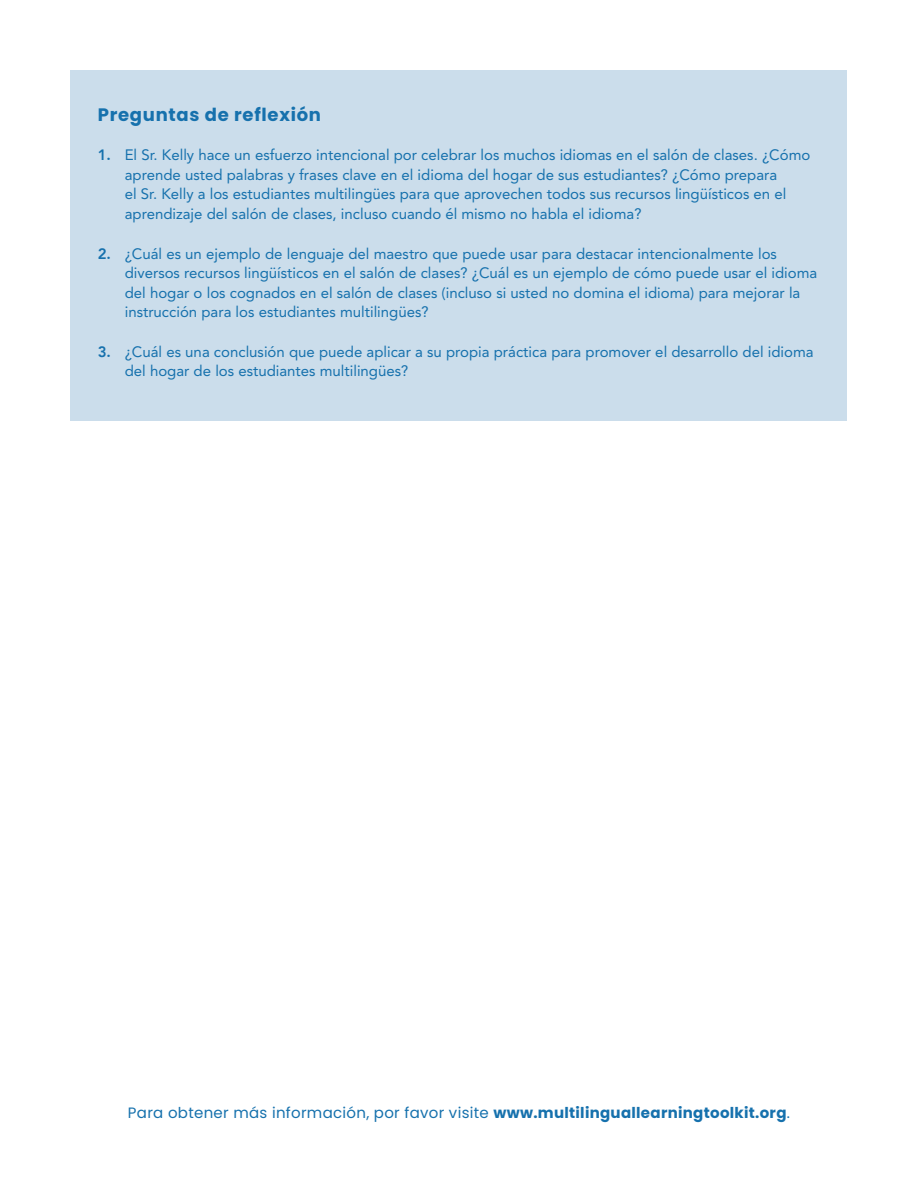
<style>
.page{position:relative;width:918px;height:1188px;background:#fff}
.page>*{position:absolute;margin:0;border:0;box-sizing:border-box;transform-origin:0 0}
.blue_subhead{font:700 18px "Poppins";letter-spacing:.04em;color:#1671ad}
.t1{font:15px/19.5px "Avenir LT Std";color:#1671ad}
.t2{font:15px "Poppins";letter-spacing:.02em;color:#1671ad}
.s1{font-family:"Avenir";font-weight:800}
.s2{font-weight:700}
</style>
<div class="page">
<div style="left:71px;top:70px;width:776px;height:351px;background:#cbddeb"></div>
<p class="blue_subhead" style="left:98px;top:104px;width:225px">Preguntas de reflexión</p>
<p class="t1" style="left:125px;top:145px;width:687px;text-indent:-27px"><span class="s1">1.</span> El Sr. Kelly hace un esfuerzo intencional por celebrar los muchos idiomas en el salón de clases. ¿Cómo aprende usted palabras y frases clave en el idioma del hogar de sus estudiantes? ¿Cómo prepara<br>el Sr. Kelly a los estudiantes multilingües para que aprovechen todos sus recursos lingüísticos en el aprendizaje del salón de clases, incluso cuando él mismo no habla el idioma?</p>
<p class="t1" style="left:125px;top:244px;width:694px;text-indent:-27px"><span class="s1">2.</span> ¿Cuál es un ejemplo de lenguaje del maestro que puede usar para destacar intencionalmente los diversos recursos lingüísticos en el salón de clases? ¿Cuál es un ejemplo de cómo puede usar el idioma del hogar o los cognados en el salón de clases (incluso si usted no domina el idioma) para mejorar la instrucción para los estudiantes multilingües?</p>
<p class="t1" style="left:125px;top:342px;width:690px;text-indent:-27px"><span class="s1">3.</span> ¿Cuál es una conclusión que puede aplicar a su propia práctica para promover el desarrollo del idioma del hogar de los estudiantes multilingües?</p>
<p class="t2" style="left:128px;top:1104px;width:664px">Para obtener más información, por favor visite <span class="s2">www.multilinguallearningtoolkit.org</span>.</p>
</div>
